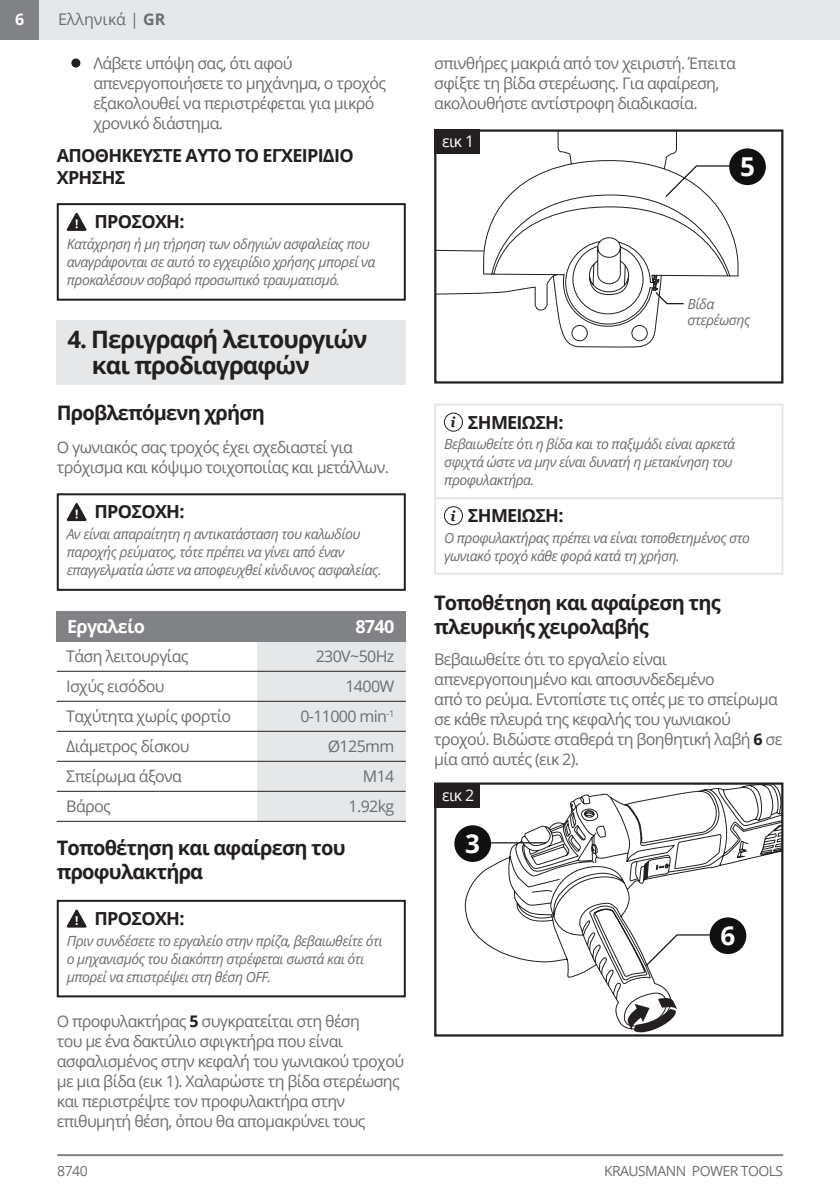
<style>
.page{position:relative;width:840px;height:1191px;background:#fff}
.page>*{position:absolute;margin:0;border:0;box-sizing:border-box;transform-origin:0 0}
.t1{font:700 26px "Open Sans";color:#fff}
.t2{font:700 24px/26px "Open Sans";letter-spacing:-.04em;color:#231f20}
.t3{font:700 20px/24px "Open Sans";letter-spacing:-.04em;color:#231f20}
.t4{font:700 18px/22px "Open Sans";letter-spacing:-.04em;color:#231f20}
.t5{font:700 18px "Open Sans";letter-spacing:-.04em;color:#fff}
.t6{font:16px/20px "Open Sans";letter-spacing:-.04em;color:#6c6d70}
.t7{font:16px "Open Sans";color:#6c6d70}
.t8{font:16px "Open Sans";letter-spacing:-.04em;color:#fff}
.t9{font:700 16px "Open Sans";color:#fff}
.t10{font:italic 700 14.2px "Georgia";color:#231f20}
.t11{font:italic 14px/18px "Open Sans";letter-spacing:-.04em;color:#6c6d70}
.t12{font:14px "Open Sans";letter-spacing:-.04em;color:#6c6d70}
.s1{font-weight:700}
.s2{font-weight:700;color:#231f20}
</style>
<div class="page">
<div style="left:0;top:0;width:40px;height:40px;background:#808285"></div>
<hr style="left:57px;top:1154px;width:725px;height:2px;background:#808285">
<svg style="left:463px;top:785px;width:317px;height:248px"></svg>
<div style="left:434px;top:782px;width:349px;height:254px;border:2px solid #231f20"></div>
<hr style="left:491px;top:842px;width:54px;height:1px;background:#10110f">
<div style="left:454px;top:825px;width:37px;height:37px;background:#10110f;border-radius:50%"></div>
<svg style="left:627px;top:997px;width:49px;height:35px"></svg>
<svg style="left:644px;top:933px;width:66px;height:34px"></svg>
<div style="left:709px;top:917px;width:36px;height:37px;background:#10110f;border-radius:50%"></div>
<svg style="left:437px;top:132px;width:301px;height:215px"></svg>
<div style="left:434px;top:129px;width:349px;height:254px;border:2px solid #231f20"></div>
<svg style="left:653px;top:165px;width:77px;height:140px"></svg>
<div style="left:728px;top:148px;width:37px;height:37px;background:#10110f;border-radius:50%"></div>
<div style="left:40px;top:0;width:799px;height:40px;background:#e6e7e9"></div>
<div style="left:57px;top:900px;width:348px;height:97px;border:2px solid #231f20"></div>
<svg style="left:66px;top:909px;width:21px;height:18px"></svg>
<div style="left:434px;top:129px;width:45px;height:24px;background:#231f20"></div>
<div style="left:434px;top:783px;width:45px;height:24px;background:#231f20"></div>
<div style="left:71px;top:58px;width:9px;height:10px;background:#231f20;border-radius:50%"></div>
<div style="left:57px;top:321px;width:348px;height:64px;background:#e6e7e9"></div>
<div style="left:57px;top:203px;width:348px;height:98px;border:2px solid #231f20"></div>
<div style="left:57px;top:493px;width:348px;height:98px;border:2px solid #231f20"></div>
<svg style="left:66px;top:213px;width:21px;height:18px"></svg>
<svg style="left:66px;top:503px;width:21px;height:18px"></svg>
<div style="left:257px;top:642px;width:148px;height:179px;background:#e6e7e9"></div>
<div style="left:57px;top:611px;width:348px;height:30px;background:#808285"></div>
<hr style="left:57px;top:671px;width:348px;height:1px;background:#231f20">
<hr style="left:57px;top:701px;width:348px;height:1px;background:#231f20">
<hr style="left:57px;top:731px;width:348px;height:1px;background:#231f20">
<hr style="left:57px;top:761px;width:348px;height:1px;background:#231f20">
<hr style="left:57px;top:791px;width:348px;height:1px;background:#231f20">
<hr style="left:57px;top:821px;width:348px;height:1px;background:#231f20">
<div style="left:434px;top:403px;width:349px;height:96px;border:2px solid #e6e7e9"></div>
<div style="left:434px;top:497px;width:349px;height:78px;border:2px solid #e6e7e9"></div>
<div style="left:443px;top:412px;width:19px;height:20px;border:1px solid #231f20;border-radius:50%"></div>
<div style="left:443px;top:506px;width:19px;height:19px;border:1px solid #231f20;border-radius:50%"></div>
<p class="t9" style="left:15px;top:8px;width:11px">6</p>
<p class="t7" style="left:58px;top:8px;width:109px">Ελληνικά | <span class="s1">GR</span></p>
<p class="t6" style="left:93px;top:53px;width:294px">Λάβετε υπόψη σας, ότι αφού απενεργοποιήσετε το μηχάνημα, ο τροχός εξακολουθεί να περιστρέφεται για μικρό χρονικό διάστημα.</p>
<p class="t4" style="left:57px;top:144px;width:298px">ΑΠΟΘΗΚΕΥΣΤΕ ΑΥΤΟ ΤΟ ΕΓΧΕΙΡΙΔΙΟ<br>ΧΡΗΣΗΣ</p>
<p class="t4" style="left:94px;top:210px;width:91px">ΠΡΟΣΟΧΗ:</p>
<p class="t11" style="left:67px;top:234px;width:310px">Kατάχρηση ή μη τήρηση των οδηγιών ασφαλείας που αναγράφονται σε αυτό το εγχειρίδιο χρήσης μπορεί να προκαλέσουν σοβαρό προσωπικό τραυματισμό.</p>
<h2 class="t2" style="left:92px;top:326px;width:277px;text-indent:-24px">4. Περιγραφή λειτουργιών και προδιαγραφών</h2>
<p class="t3" style="left:57px;top:400px;width:209px">Προβλεπόμενη χρήση</p>
<p class="t6" style="left:57px;top:436px;width:333px">Ο γωνιακός σας τροχός έχει σχεδιαστεί για τρόχισμα και κόψιμο τοιχοποιίας και μετάλλων.</p>
<p class="t4" style="left:94px;top:500px;width:91px">ΠΡΟΣΟΧΗ:</p>
<p class="t11" style="left:67px;top:524px;width:316px">Αν είναι απαραίτητη η αντικατάσταση του καλωδίου παροχής ρεύματος, τότε πρέπει να γίνει από έναν επαγγελματία ώστε να αποφευχθεί κίνδυνος ασφαλείας.</p>
<p class="t5" style="left:67px;top:614px;width:79px">Εργαλείο</p>
<p class="t5" style="left:355px;top:614px;width:40px">8740</p>
<p class="t6" style="left:66px;top:641px;width:166px;line-height:30px">Τάση λειτουργίας<br>Ισχύς εισόδου<br>Ταχύτητα χωρίς φορτίο<br>Διάμετρος δίσκου<br>Σπείρωμα άξονα<br>Βάρος</p>
<p class="t6" style="left:300px;top:641px;width:95px;line-height:30px;text-align:right">230V~50Hz<br>1400W<br>0-11000 min<sup>-1<br></sup>Ø125mm<br>Μ14<br>1.92kg</p>
<p class="t3" style="left:57px;top:835px;width:290px">Τοποθέτηση και αφαίρεση του προφυλακτήρα</p>
<p class="t4" style="left:94px;top:907px;width:91px">ΠΡΟΣΟΧΗ:</p>
<p class="t11" style="left:67px;top:931px;width:317px">Πριν συνδέσετε το εργαλείο στην πρίζα, βεβαιωθείτε ότι ο μηχανισμός του διακόπτη στρέφεται σωστά και ότι μπορεί να επιστρέψει στη θέση OFF.</p>
<p class="t6" style="left:57px;top:1011px;width:348px">Ο προφυλακτήρας <span class="s2">5</span> συγκρατείται στη θέση<br>του με ένα δακτύλιο σφιγκτήρα που είναι ασφαλισμένος στην κεφαλή του γωνιακού τροχού με μια βίδα (εικ 1). Χαλαρώστε τη βίδα στερέωσης και περιστρέψτε τον προφυλακτήρα στην επιθυμητή θέση, όπου θα απομακρύνει τους</p>
<p class="t6" style="left:434px;top:53px;width:303px">σπινθήρες μακριά από τον χειριστή. Έπειτα σφίξτε τη βίδα στερέωσης. Για αφαίρεση, ακολουθήστε αντίστροφη διαδικασία.</p>
<p class="t8" style="left:442px;top:130px;width:34px">εικ 1</p>
<h1 class="t1" style="left:739px;top:148px;width:16px">5</h1>
<p class="t11" style="left:687px;top:296px;width:64px;line-height:16px">Βίδα στερέωσης</p>
<p class="t4" style="left:467px;top:410px;width:97px">ΣΗΜΕΙΩΣΗ:</p>
<p class="t11" style="left:444px;top:435px;width:292px">Bεβαιωθείτε ότι η βίδα και το παξιμάδι είναι αρκετά σφιχτά ώστε να μην είναι δυνατή η μετακίνηση του προφυλακτήρα.</p>
<p class="t4" style="left:467px;top:504px;width:97px">ΣΗΜΕΙΩΣΗ:</p>
<p class="t11" style="left:444px;top:528px;width:307px">Ο προφυλακτήρας πρέπει να είναι τοποθετημένος στο γωνιακό τροχό κάθε φορά κατά τη χρήση.</p>
<p class="t10" style="left:450px;top:413px;width:7px">i</p>
<p class="t10" style="left:450px;top:507px;width:7px">i</p>
<p class="t3" style="left:434px;top:590px;width:288px">Τοποθέτηση και αφαίρεση της πλευρικής χειρολαβής</p>
<p class="t6" style="left:434px;top:648px;width:349px">Βεβαιωθείτε ότι το εργαλείο είναι απενεργοποιημένο και αποσυνδεδεμένο<br>από το ρεύμα. Εντοπίστε τις οπές με το σπείρωμα σε κάθε πλευρά της κεφαλής του γωνιακού τροχού. Βιδώστε σταθερά τη βοηθητική λαβή <span class="s2">6</span> σε μία από αυτές (εικ 2).</p>
<p class="t8" style="left:442px;top:784px;width:34px">εικ 2</p>
<h1 class="t1" style="left:465px;top:825px;width:16px">3</h1>
<h1 class="t1" style="left:720px;top:917px;width:16px">6</h1>
<p class="t12" style="left:57px;top:1161px;width:32px">8740</p>
<p class="t12" style="left:603px;top:1161px;width:181px">KRAUSMANN POWER TOOLS</p>
</div>
